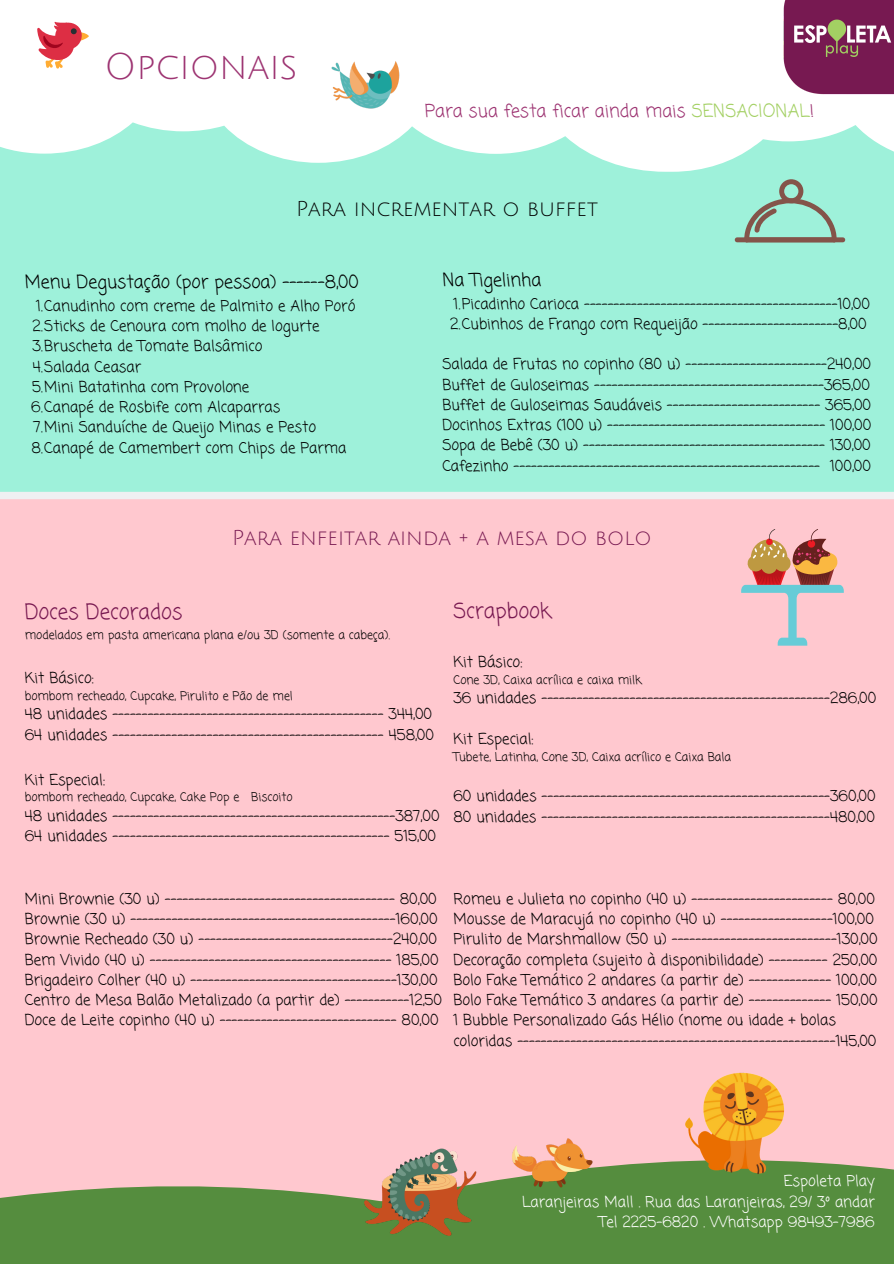
<style>
.page{position:relative;width:894px;height:1264px;background:#fff}
.page>*{position:absolute;margin:0;border:0;box-sizing:border-box;transform-origin:0 0}
.t1{font:36px "Julius Sans One";color:#9d3472}
.t2{font:21px "Julius Sans One";color:#781951}
.t3{font:21px "Coming Soon";color:#781951}
.t4{font:21px "Julius Sans One";color:#000}
.t5{font:18px "Coming Soon";color:#000}
.t6{font:18px "Coming Soon";color:#9d3472}
.t7{font:15px/20.2px "Coming Soon";color:#000}
.t8{font:15px/20.2px "Coming Soon";color:#fff;text-align:right}
.t9{font:12px "Coming Soon";color:#000}
.s1{color:#a3d063}
</style>
<div class="page">
<div style="left:0;top:448px;width:893px;height:798px;background:#ffc8cf"></div>
<div style="left:535px;top:1161px;width:358px;height:102px;background:#558d3e"></div>
<img style="left:512px;top:1138px;width:81px;height:71px">
<div style="left:0;top:102px;width:893px;height:394px;background:#9ef1da"></div>
<svg style="left:0;top:94px;width:893px;height:78px;fill:#fff"></svg>
<svg style="left:37px;top:21px;width:52px;height:48px"></svg>
<img style="left:783px;top:0;width:110px;height:94px">
<img style="left:330px;top:61px;width:79px;height:59px">
<img style="left:683px;top:1072px;width:102px;height:102px">
<svg style="left:0;top:1172px;width:535px;height:91px;fill:#558d3e"></svg>
<img style="left:364px;top:1148px;width:121px;height:88px">
<div style="left:831px;top:237px;width:14px;height:5px;background:#84544a;border-radius:2px"></div>
<div style="left:734px;top:237px;width:15px;height:5px;background:#84544a;border-radius:2px"></div>
<svg style="left:744px;top:179px;width:92px;height:63px"></svg>
<svg style="left:741px;top:529px;width:102px;height:116px"></svg>
<div style="left:0;top:492px;width:893px;height:7px;background:#eff0f2"></div>
<h1 class="t1" style="left:104px;top:48px;width:194px">Opcionais</h1>
<p class="t6" style="left:424px;top:99px;width:391px">Para sua festa ficar ainda mais <span class="s1">SENSACIONAL</span>!</p>
<h2 class="t4" style="left:296px;top:198px;width:303px">Para incrementar o buffet</h2>
<p class="t5" style="left:25px;top:270px;width:335px">Menu Degustação (por pessoa) ------8,00</p>
<p class="t7" style="left:31px;top:296px;width:325px;text-indent:5px">1.Canudinho com creme de Palmito e Alho Poró 2.Sticks de Cenoura com molho de Iogurte 3.Bruscheta de Tomate Balsâmico<br>4.Salada Ceasar<br>5.Mini Batatinha com Provolone<br>6.Canapé de Rosbife com Alcaparras<br>7.Mini Sanduíche de Queijo Minas e Pesto 8.Canapé de Camembert com Chips de Parma</p>
<p class="t5" style="left:442px;top:267px;width:100px">Na Tigelinha</p>
<p class="t7" style="left:450px;top:294px;width:421px">1.Picadinho Carioca -------------------------------------------10,00<br>2.Cubinhos de Frango com Requeijão -----------------------8,00</p>
<p class="t7" style="left:442px;top:355px;width:430px;text-align:justify">Salada de Frutas no copinho (80 u) ------------------------240,00<br>Buffet de Guloseimas ---------------------------------------365,00<br>Buffet de Guloseimas Saudáveis -------------------------- 365,00<br>Docinhos Extras (100 u) ------------------------------------- 100,00<br>Sopa de Bebê (30 u) ----------------------------------------- 130,00<br>Cafezinho ---------------------------------------------------- 100,00</p>
<h2 class="t2" style="left:232px;top:527px;width:421px">Para enfeitar ainda + a mesa do bolo</h2>
<h2 class="t3" style="left:25px;top:597px;width:159px">Doces Decorados</h2>
<p class="t9" style="left:25px;top:627px;width:366px">modelados em pasta americana plana e/ou 3D (somente a cabeça).</p>
<p class="t7" style="left:25px;top:669px;width:71px">Kit Básico:</p>
<p class="t9" style="left:25px;top:687px;width:269px">bombom recheado, Cupcake, Pirulito e Pão de mel</p>
<p class="t7" style="left:25px;top:705px;width:410px">48 unidades ---------------------------------------------- 344,00<br>64 unidades ---------------------------------------------- 458,00</p>
<p class="t7" style="left:25px;top:770px;width:82px">Kit Especial:</p>
<p class="t9" style="left:25px;top:789px;width:269px">bombom recheado, Cupcake, Cake Pop e Biscoito</p>
<p class="t7" style="left:25px;top:806px;width:416px">48 unidades ------------------------------------------------387,00<br>64 unidades ----------------------------------------------- 515,00</p>
<h2 class="t3" style="left:453px;top:596px;width:99px">Scrapbook</h2>
<p class="t7" style="left:453px;top:652px;width:71px">Kit Básico:</p>
<p class="t9" style="left:453px;top:671px;width:189px">Cone 3D, Caixa acrílica e caixa milk</p>
<p class="t7" style="left:453px;top:689px;width:424px">36 unidades -------------------------------------------------286,00</p>
<p class="t7" style="left:453px;top:730px;width:82px">Kit Especial:</p>
<p class="t9" style="left:453px;top:749px;width:279px">Tubete, Latinha, Cone 3D, Caixa acrílico e Caixa Bala</p>
<p class="t7" style="left:453px;top:786px;width:423px">60 unidades -------------------------------------------------360,00<br>80 unidades -------------------------------------------------480,00</p>
<p class="t7" style="left:25px;top:889px;width:418px">Mini Brownie (30 u) --------------------------------------- 80,00<br>Brownie (30 u) ---------------------------------------------160,00<br>Brownie Recheado (30 u) ---------------------------------240,00<br>Bem Vivido (40 u) ----------------------------------------- 185,00<br>Brigadeiro Colher (40 u) -----------------------------------130,00<br>Centro de Mesa Balão Metalizado (a partir de) -----------12,50<br>Doce de Leite copinho (40 u) ------------------------------ 80,00</p>
<p class="t7" style="left:453px;top:889px;width:426px">Romeu e Julieta no copinho (40 u) ------------------------ 80,00<br>Mousse de Maracujá no copinho (40 u) -------------------100,00<br>Pirulito de Marshmallow (50 u) ----------------------------130,00<br>Decoração completa (sujeito à disponibilidade) ---------- 250,00<br>Bolo Fake Temático 2 andares (a partir de) -------------- 100,00<br>Bolo Fake Temático 3 andares (a partir de) -------------- 150,00<br>1 Bubble Personalizado Gás Hélio (nome ou idade + bolas coloridas ------------------------------------------------------145,00</p>
<p class="t8" style="left:522px;top:1171px;width:354px">Espoleta Play<br>Laranjeiras Mall . Rua das Laranjeiras, 29/ 3º andar<br>Tel 2225-6820 . Whatsapp 98493-7986</p>
</div>
